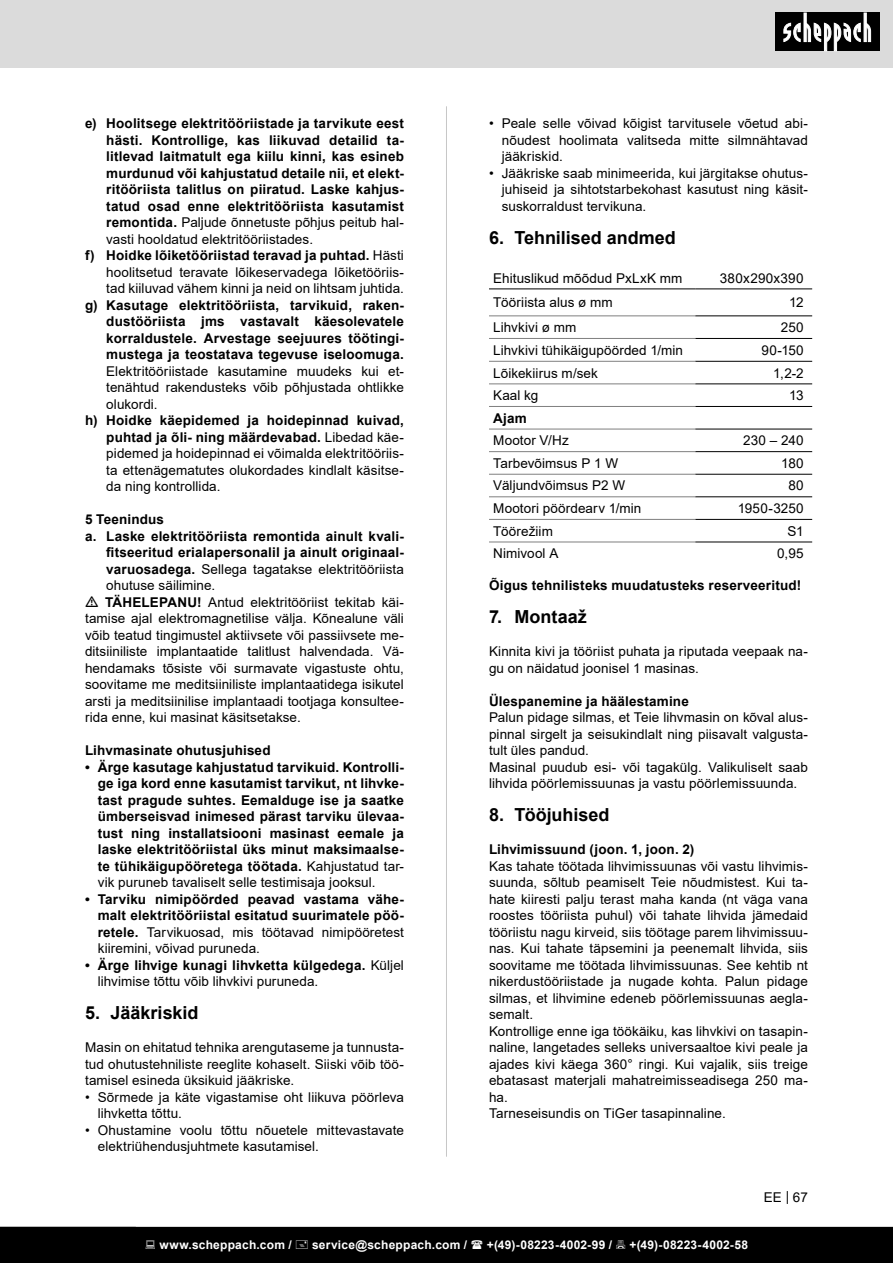
<style>
.page{position:relative;width:893px;height:1263px;background:#fff}
.page>*{position:absolute;margin:0;border:0;box-sizing:border-box;transform-origin:0 0}
.t1{font:700 18px "Arial";color:#000}
.t2{font:13.5px/16.5px "Arial";letter-spacing:.005em;color:#000;text-align:justify}
.Subheadline{font:700 13.5px/16.5px "Arial";letter-spacing:.015em;color:#000;text-align:justify}
.t3{font:700 12px "Arial";letter-spacing:.02em;color:#fff}
.s1{font-weight:400}
.s2{font-weight:700}
</style>
<div class="page">
<div style="left:0;top:0;width:893px;height:67px;background:#dbdbdb"></div>
<div style="left:775px;top:13px;width:105px;height:38px;background:#000"></div>
<svg style="left:783px;top:13px;width:88px;height:38px"></svg>
<hr style="left:446px;top:106px;width:1px;height:1051px;background:#c7c7c7">
<hr style="left:489px;top:289px;width:206px;height:1px;background:#000">
<hr style="left:695px;top:289px;width:117px;height:1px;background:#000">
<hr style="left:695px;top:316px;width:117px;height:1px;background:#000">
<hr style="left:695px;top:338px;width:117px;height:1px;background:#000">
<hr style="left:695px;top:361px;width:117px;height:1px;background:#000">
<hr style="left:695px;top:384px;width:117px;height:1px;background:#000">
<hr style="left:695px;top:406px;width:117px;height:1px;background:#000">
<hr style="left:695px;top:429px;width:117px;height:1px;background:#000">
<hr style="left:695px;top:451px;width:117px;height:1px;background:#000">
<hr style="left:695px;top:474px;width:117px;height:1px;background:#000">
<hr style="left:695px;top:496px;width:117px;height:1px;background:#000">
<hr style="left:695px;top:519px;width:117px;height:1px;background:#000">
<hr style="left:695px;top:542px;width:117px;height:1px;background:#000">
<hr style="left:489px;top:316px;width:206px;height:1px;background:#7f7f7f">
<hr style="left:489px;top:338px;width:206px;height:1px;background:#7f7f7f">
<hr style="left:489px;top:361px;width:206px;height:1px;background:#7f7f7f">
<hr style="left:489px;top:384px;width:206px;height:1px;background:#7f7f7f">
<hr style="left:489px;top:406px;width:206px;height:1px;background:#7f7f7f">
<hr style="left:489px;top:429px;width:206px;height:1px;background:#7f7f7f">
<hr style="left:489px;top:451px;width:206px;height:1px;background:#7f7f7f">
<hr style="left:489px;top:474px;width:206px;height:1px;background:#7f7f7f">
<hr style="left:489px;top:496px;width:206px;height:1px;background:#7f7f7f">
<hr style="left:489px;top:519px;width:206px;height:1px;background:#7f7f7f">
<hr style="left:489px;top:542px;width:206px;height:1px;background:#7f7f7f">
<div style="left:0;top:1227px;width:893px;height:36px;background:#000"></div>
<p class="Subheadline" style="left:106px;top:115px;width:299px;text-indent:-21px">e) Hoolitsege elektritööriistade ja tarvikute eest hästi. Kontrollige, kas liikuvad detailid ta&shy;litlevad laitmatult ega kiilu kinni, kas esineb murdunud või kahjustatud detaile nii, et elekt&shy;ritööriista talitlus on piiratud. Laske kahjus&shy;tatud osad enne elektritööriista kasutamist remontida. <span class="s1">Paljude õnnetuste põhjus peitub hal&shy;vasti hooldatud elektritööriistades.</span></p>
<p class="t2" style="left:106px;top:247px;width:299px;text-indent:-21px"><span class="s2">f) Hoidke lõiketööriistad teravad ja puhtad.</span> Hästi hoolitsetud teravate lõikeservadega lõiketööriis&shy;tad kiiluvad vähem kinni ja neid on lihtsam juhtida.</p>
<p class="Subheadline" style="left:106px;top:297px;width:299px;text-indent:-21px">g) Kasutage elektritööriista, tarvikuid, raken&shy;dustööriista jms vastavalt käesolevatele korraldustele. Arvestage seejuures töötingi&shy;mustega ja teostatava tegevuse iseloomuga.<br><span class="s1">Elektritööriistade kasutamine muudeks kui et&shy;tenähtud rakendusteks võib põhjustada ohtlikke olukordi.</span></p>
<p class="t2" style="left:106px;top:412px;width:299px;text-indent:-21px"><span class="s2">h) Hoidke käepidemed ja hoidepinnad kuivad, puhtad ja õli- ning määrdevabad.</span> Libedad käe&shy;pidemed ja hoidepinnad ei võimalda elektritööriis&shy;ta ettenägematutes olukordades kindlalt käsitse&shy;da ning kontrollida.</p>
<p class="Subheadline" style="left:85px;top:511px;width:81px">5 Teenindus</p>
<p class="Subheadline" style="left:106px;top:528px;width:299px;text-indent:-21px">a. Laske elektritööriista remontida ainult kvali&shy;fitseeritud erialapersonalil ja ainult originaal&shy;varuosadega. <span class="s1">Sellega tagatakse elektritööriista ohutuse säilimine.</span></p>
<p class="t2" style="left:85px;top:594px;width:320px;text-indent:20px"><span class="s2">TÄHELEPANU!</span> Antud elektritööriist tekitab käi&shy;tamise ajal elektromagnetilise välja. Kõnealune väli võib teatud tingimustel aktiivsete või passiivsete me&shy;ditsiiniliste implantaatide talitlust halvendada. Vä&shy;hendamaks tõsiste või surmavate vigastuste ohtu, soovitame me meditsiiniliste implantaatidega isikutel arsti ja meditsiinilise implantaadi tootjaga konsultee&shy;rida enne, kui masinat käsitsetakse.</p>
<p class="Subheadline" style="left:85px;top:742px;width:187px">Lihvmasinate ohutusjuhised</p>
<p class="Subheadline" style="left:98px;top:759px;width:308px;text-indent:-13px">• Ärge kasutage kahjustatud tarvikuid. Kontrolli&shy;ge iga kord enne kasutamist tarvikut, nt lihvke&shy;tast pragude suhtes. Eemalduge ise ja saatke ümberseisvad inimesed pärast tarviku ülevaa&shy;tust ning installatsiooni masinast eemale ja laske elektritööriistal üks minut maksimaalse&shy;te tühikäigupööretega töötada. <span class="s1">Kahjustatud tar&shy;vik puruneb tavaliselt selle testimisaja jooksul.</span></p>
<p class="Subheadline" style="left:98px;top:891px;width:308px;text-indent:-13px">• Tarviku nimipöörded peavad vastama vähe&shy;malt elektritööriistal esitatud suurimatele pöö&shy;retele. <span class="s1">Tarvikuosad, mis töötavad nimipööretest kiiremini, võivad puruneda.</span></p>
<p class="t2" style="left:98px;top:957px;width:308px;text-indent:-13px"><span class="s2">• Ärge lihvige kunagi lihvketta külgedega.</span> Küljel lihvimise tõttu võib lihvkivi puruneda.</p>
<p class="t1" style="left:85px;top:1000px;width:115px">5. Jääkriskid</p>
<p class="t2" style="left:85px;top:1039px;width:320px">Masin on ehitatud tehnika arengutaseme ja tunnusta&shy;tud ohutustehniliste reeglite kohaselt. Siiski võib töö&shy;tamisel esineda üksikuid jääkriske.</p>
<p class="t2" style="left:98px;top:1089px;width:308px;text-indent:-13px">• Sõrmede ja käte vigastamise oht liikuva pöörleva lihvketta tõttu.</p>
<p class="t2" style="left:98px;top:1122px;width:308px;text-indent:-13px">• Ohustamine voolu tõttu nõuetele mittevastavate elektriühendusjuhtmete kasutamisel.</p>
<p class="t2" style="left:502px;top:115px;width:308px;text-indent:-13px">• Peale selle võivad kõigist tarvitusele võetud abi&shy;nõudest hoolimata valitseda mitte silmnähtavad jääkriskid.</p>
<p class="t2" style="left:502px;top:165px;width:308px;text-indent:-13px">• Jääkriske saab minimeerida, kui järgitakse ohutus&shy;juhiseid ja sihtotstarbekohast kasutust ning käsit&shy;suskorraldust tervikuna.</p>
<p class="t1" style="left:489px;top:225px;width:188px">6. Tehnilised andmed</p>
<p class="t2" style="left:493px;top:269px;width:191px">Ehituslikud mõõdud PxLxK mm</p>
<p class="t2" style="left:720px;top:269px;width:85px">380x290x390</p>
<p class="t2" style="left:493px;top:294px;width:121px">Tööriista alus ø mm</p>
<p class="t2" style="left:789px;top:294px;width:16px">12</p>
<p class="t2" style="left:493px;top:319px;width:85px">Lihvkivi ø mm</p>
<p class="t2" style="left:781px;top:319px;width:24px">250</p>
<p class="t2" style="left:493px;top:342px;width:191px">Lihvkivi tühikäigupöörded 1/min</p>
<p class="t2" style="left:761px;top:342px;width:44px">90-150</p>
<p class="t2" style="left:493px;top:364px;width:106px">Lõikekiirus m/sek</p>
<p class="t2" style="left:773px;top:364px;width:32px">1,2-2</p>
<p class="t2" style="left:493px;top:387px;width:47px">Kaal kg</p>
<p class="t2" style="left:789px;top:387px;width:16px">13</p>
<p class="Subheadline" style="left:493px;top:410px;width:35px">Ajam</p>
<p class="t2" style="left:493px;top:432px;width:77px">Mootor V/Hz</p>
<p class="t2" style="left:743px;top:432px;width:62px">230 – 240</p>
<p class="t2" style="left:493px;top:455px;width:126px">Tarbevõimsus P 1 W</p>
<p class="t2" style="left:781px;top:455px;width:24px">180</p>
<p class="t2" style="left:493px;top:477px;width:133px">Väljundvõimsus P2 W</p>
<p class="t2" style="left:788px;top:477px;width:17px">80</p>
<p class="t2" style="left:493px;top:500px;width:150px">Mootori pöördearv 1/min</p>
<p class="t2" style="left:738px;top:500px;width:67px">1950-3250</p>
<p class="t2" style="left:493px;top:522px;width:61px">Töörežiim</p>
<p class="t2" style="left:787px;top:522px;width:18px">S1</p>
<p class="t2" style="left:493px;top:545px;width:67px">Nimivool A</p>
<p class="t2" style="left:777px;top:545px;width:28px">0,95</p>
<p class="Subheadline" style="left:489px;top:577px;width:314px">Õigus tehnilisteks muudatusteks reserveeritud!</p>
<p class="t1" style="left:489px;top:604px;width:99px">7. Montaaž</p>
<p class="t2" style="left:489px;top:643px;width:320px">Kinnita kivi ja tööriist puhata ja riputada veepaak na&shy;gu on näidatud joonisel 1 masinas.</p>
<p class="Subheadline" style="left:489px;top:693px;width:201px">Ülespanemine ja häälestamine</p>
<p class="t2" style="left:489px;top:709px;width:320px">Palun pidage silmas, et Teie lihvmasin on kõval alus&shy;pinnal sirgelt ja seisukindlalt ning piisavalt valgusta&shy;tult üles pandud.</p>
<p class="t2" style="left:489px;top:759px;width:320px">Masinal puudub esi- või tagakülg. Valikuliselt saab lihvida pöörlemissuunas ja vastu pöörlemissuunda.</p>
<p class="t1" style="left:489px;top:802px;width:122px">8. Tööjuhised</p>
<p class="Subheadline" style="left:489px;top:841px;width:207px">Lihvimissuund (joon. 1, joon. 2)</p>
<p class="t2" style="left:489px;top:858px;width:320px">Kas tahate töötada lihvimissuunas või vastu lihvimis&shy;suunda, sõltub peamiselt Teie nõudmistest. Kui ta&shy;hate kiiresti palju terast maha kanda (nt väga vana roostes tööriista puhul) või tahate lihvida jämedaid tööriistu nagu kirveid, siis töötage parem lihvimissuu&shy;nas. Kui tahate täpsemini ja peenemalt lihvida, siis soovitame me töötada lihvimissuunas. See kehtib nt nikerdustööriistade ja nugade kohta. Palun pidage silmas, et lihvimine edeneb pöörlemissuunas aegla&shy;semalt.</p>
<p class="t2" style="left:489px;top:1023px;width:320px">Kontrollige enne iga töökäiku, kas lihvkivi on tasapin&shy;naline, langetades selleks universaaltoe kivi peale ja ajades kivi käega 360° ringi. Kui vajalik, siis treige ebatasast materjali mahatreimisseadisega 250 ma&shy;ha.</p>
<p class="t2" style="left:489px;top:1105px;width:238px">Tarneseisundis on TiGer tasapinnaline.</p>
<p class="t2" style="left:764px;top:1189px;width:46px">EE | 67</p>
<p class="t3" style="left:159px;top:1236px;width:134px">www.scheppach.com /</p>
<p class="t3" style="left:312px;top:1236px;width:157px">service@scheppach.com /</p>
<p class="t3" style="left:487px;top:1236px;width:127px">+(49)-08223-4002-99 /</p>
<p class="t3" style="left:629px;top:1236px;width:120px">+(49)-08223-4002-58</p>
</div>
